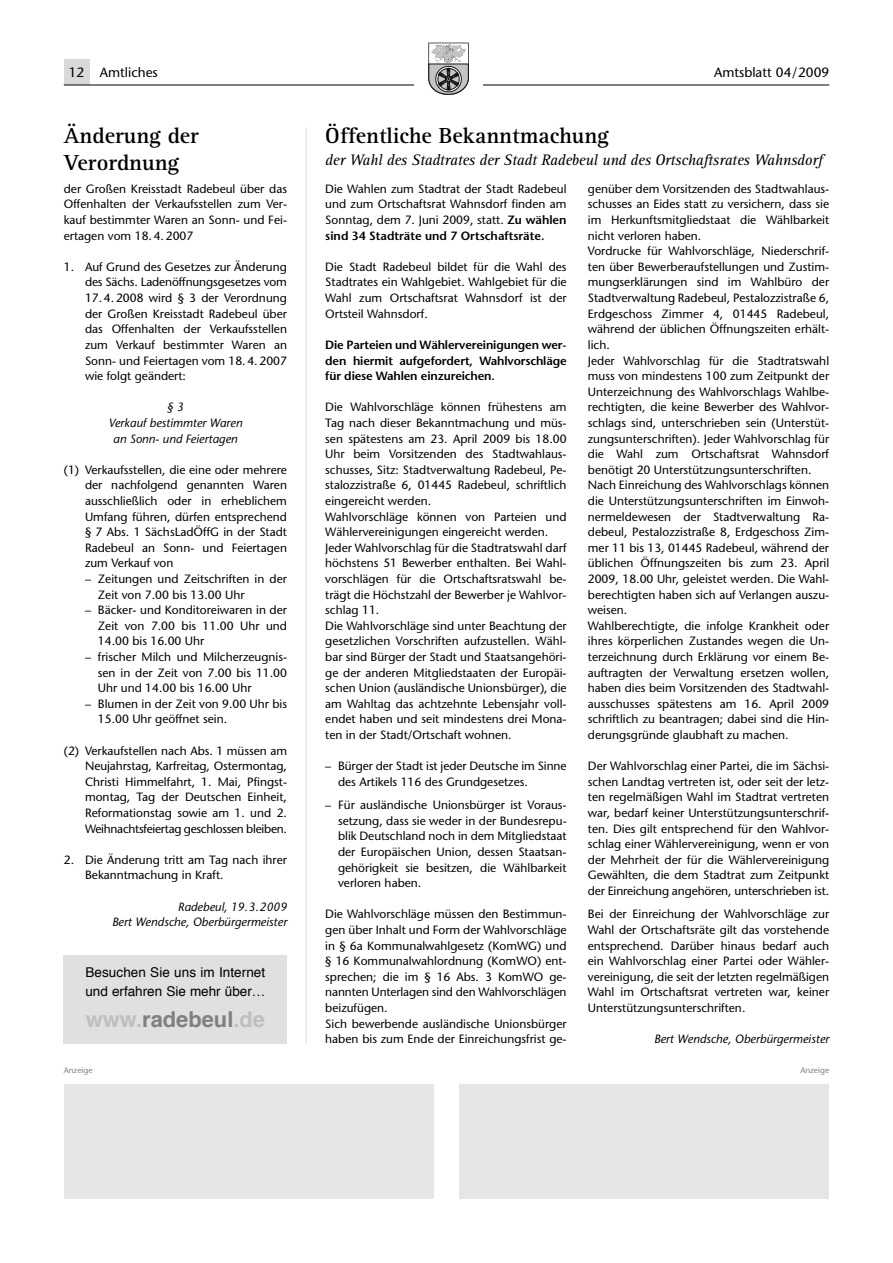
<style>
.page{position:relative;width:893px;height:1263px;background:#fff}
.page>*{position:absolute;margin:0;border:0;box-sizing:border-box;transform-origin:0 0}
.t1{font:700 22.5px/27px "Rotis Serif";color:#000}
.t2{font:700 21.9px "Helvetica";color:#808080}
.t3{font:italic 15.75px "Rotis Serif";letter-spacing:-.015em;color:#000}
.t4{font:13.5px/18.8px "Helvetica";letter-spacing:.005em;color:#000}
.t5{font:13.5px "Stone Sans";color:#000}
.t6{font:12px/15.6px "Stone Sans";color:#000;text-align:justify}
.t7{font:italic 12px/15.6px "Stone Sans";color:#000;text-align:center}
.t8{font:600 12px/15.6px "Stone Sans";letter-spacing:-.01em;color:#000;text-align:justify}
.t9{font:8.25px "Stone Sans";color:#808080}
.s1{color:#bfbfbf}
.s2{font-weight:600}
</style>
<div class="page">
<hr style="left:306px;top:128px;width:1px;height:915px;background:#d9d9d9">
<div style="left:64px;top:60px;width:25px;height:25px;background:#d9d9d9"></div>
<hr style="left:64px;top:85px;width:765px;height:1px;background:#000">
<div style="left:415px;top:38px;width:68px;height:64px;background:#fff"></div>
<svg style="left:428px;top:43px;width:41px;height:52px"></svg>
<div style="left:64px;top:955px;width:223px;height:88px;background:#e0e0e0"></div>
<div style="left:459px;top:1084px;width:370px;height:115px;background:#e6e6e6"></div>
<div style="left:64px;top:1084px;width:370px;height:115px;background:#e6e6e6"></div>
<p class="t5" style="left:69px;top:67px;width:91px">12 Amtliches</p>
<p class="t5" style="left:714px;top:67px;width:117px">Amtsblatt 04/2009</p>
<h1 class="t1" style="left:64px;top:124px;width:137px">Änderung der<br>Verordnung</h1>
<p class="t6" style="left:64px;top:182px;width:225px">der Großen Kreisstadt Radebeul über das Offenhalten der Verkaufsstellen zum Ver&shy;kauf bestimmter Waren an Sonn- und Fei&shy;ertagen vom 18.4.2007</p>
<p class="t6" style="left:64px;top:260px;width:225px;text-align:right">1. Auf Grund des Gesetzes zur Änderung des Sächs. Ladenöffnungsgesetzes vom</p>
<p class="t6" style="left:85px;top:291px;width:203px">17. 4. 2008 wird § 3 der Verordnung der Großen Kreisstadt Radebeul über das Offenhalten der Verkaufsstellen zum Verkauf bestimmter Waren an Sonn- und Feiertagen vom 18.4.2007 wie folgt geändert:</p>
<p class="t7" style="left:108px;top:401px;width:136px">§ 3<br>Verkauf bestimmter Waren an Sonn- und Feiertagen</p>
<p class="t6" style="left:85px;top:463px;width:203px;text-indent:-21px">(1) Verkaufsstellen, die eine oder mehrere der nachfolgend genannten Waren ausschließlich oder in erheblichem Umfang führen, dürfen entsprechend § 7 Abs. 1 SächsLadÖffG in der Stadt Radebeul an Sonn- und Feiertagen zum Verkauf von</p>
<p class="t6" style="left:98px;top:572px;width:191px;text-indent:-13px">– Zeitungen und Zeitschriften in der<br>Zeit von 7.00 bis 13.00 Uhr</p>
<p class="t6" style="left:98px;top:603px;width:191px;text-indent:-13px">– Bäcker- und Konditoreiwaren in der Zeit von 7.00 bis 11.00 Uhr und 14.00 bis 16.00 Uhr</p>
<p class="t6" style="left:98px;top:650px;width:191px;text-indent:-13px">– frischer Milch und Milcherzeugnis&shy;sen in der Zeit von 7.00 bis 11.00<br>Uhr und 14.00 bis 16.00 Uhr</p>
<p class="t6" style="left:98px;top:697px;width:191px;text-indent:-13px">– Blumen in der Zeit von 9.00 Uhr bis<br>15.00 Uhr geöffnet sein.</p>
<p class="t6" style="left:85px;top:744px;width:204px;text-indent:-21px">(2) Verkaufstellen nach Abs. 1 müssen am Neujahrstag, Karfreitag, Ostermontag, Christi Himmelfahrt, 1. Mai, Pfingst - montag, Tag der Deutschen Einheit, Reformationstag sowie am 1. und 2.<br>Weihnachtsfeiertag geschlossen bleiben.</p>
<p class="t6" style="left:85px;top:853px;width:203px;text-indent:-21px">2. Die Änderung tritt am Tag nach ihrer<br>Bekanntmachung in Kraft.</p>
<p class="t7" style="left:112px;top:900px;width:177px;text-align:right">Radebeul, 19.3.2009<br>Bert Wendsche, Oberbürgermeister</p>
<p class="t4" style="left:85px;top:964px;width:182px">Besuchen Sie uns im Internet und erfahren Sie mehr über…</p>
<h2 class="t2" style="left:86px;top:1010px;width:181px"><span class="s1">www.</span>radebeul<span class="s1">.de</span></h2>
<h1 class="t1" style="left:325px;top:124px;width:285px">Öffentliche Bekanntmachung</h1>
<h3 class="t3" style="left:325px;top:154px;width:499px">der Wahl des Stadtrates der Stadt Radebeul und des Ortschaftsrates Wahnsdorf</h3>
<p class="t6" style="left:325px;top:182px;width:243px">Die Wahlen zum Stadtrat der Stadt Radebeul und zum Ortschaftsrat Wahnsdorf finden am Sonntag, dem 7. Juni 2009, statt. <span class="s2">Zu wählen sind 34 Stadträte und 7 Ortschaftsräte.</span></p>
<p class="t6" style="left:325px;top:260px;width:243px">Die Stadt Radebeul bildet für die Wahl des Stadtrates ein Wahlgebiet. Wahlgebiet für die Wahl zum Ortschaftsrat Wahnsdorf ist der Ortsteil Wahnsdorf.</p>
<p class="t8" style="left:325px;top:338px;width:243px">Die Parteien und Wählervereinigungen wer&shy;den hiermit aufgefordert, Wahlvorschläge für diese Wahlen einzureichen.</p>
<p class="t6" style="left:325px;top:401px;width:243px;text-align:left">Die Wahlvorschläge können frühestens am Tag nach dieser Bekanntmachung und müs&shy;sen spätestens am 23. April 2009 bis 18.00<br>Uhr beim Vorsitzenden des Stadtwahlaus&shy;schusses, Sitz: Stadtverwaltung Radebeul, Pe&shy;stalozzistraße 6, 01445 Radebeul, schriftlich eingereicht werden.<br>Wahlvorschläge können von Parteien und Wählervereinigungen eingereicht werden.<br>Jeder Wahlvorschlag für die Stadtratswahl darf höchstens 51 Bewerber enthalten. Bei Wahl&shy;vorschlägen für die Ortschaftsratswahl be&shy;trägt die Höchstzahl der Bewerber je Wahlvor&shy;schlag 11.<br>Die Wahlvorschläge sind unter Beachtung der gesetzlichen Vorschriften aufzustellen. Wähl&shy;bar sind Bürger der Stadt und Staatsangehöri&shy;ge der anderen Mitgliedstaaten der Europäi&shy;schen Union (ausländische Unionsbürger), die am Wahltag das achtzehnte Lebensjahr voll&shy;endet haben und seit mindestens drei Mona&shy;ten in der Stadt/Ortschaft wohnen.</p>
<p class="t6" style="left:338px;top:759px;width:230px;text-indent:-13px">– Bürger der Stadt ist jeder Deutsche im Sinne des Artikels 116 des Grundgesetzes.</p>
<p class="t6" style="left:338px;top:798px;width:230px;text-indent:-13px">– Für ausländische Unionsbürger ist Voraus&shy;setzung, dass sie weder in der Bundesrepu&shy;blik Deutschland noch in dem Mitgliedstaat der Europäischen Union, dessen Staatsan&shy;gehörigkeit sie besitzen, die Wählbarkeit verloren haben.</p>
<p class="t6" style="left:325px;top:908px;width:243px;text-align:left">Die Wahlvorschläge müssen den Bestimmun&shy;gen über Inhalt und Form der Wahlvorschläge in § 6a Kommunalwahlgesetz (KomWG) und § 16 Kommunalwahlordnung (KomWO) ent&shy;sprechen; die im § 16 Abs. 3 KomWO ge&shy;nannten Unterlagen sind den Wahlvorschlägen beizufügen.<br>Sich bewerbende ausländische Unionsbürger haben bis zum Ende der Einreichungsfrist ge-</p>
<p class="t6" style="left:588px;top:182px;width:243px;text-align:left">genüber dem Vorsitzenden des Stadtwahlaus&shy;schusses an Eides statt zu versichern, dass sie im Herkunftsmitgliedstaat die Wählbarkeit nicht verloren haben.<br>Vordrucke für Wahlvorschläge, Niederschrif&shy;ten über Bewerberaufstellungen und Zustim&shy;mungserklärungen sind im Wahlbüro der Stadtverwaltung Radebeul, Pestalozzistraße 6, Erdgeschoss Zimmer 4, 01445 Radebeul, während der üblichen Öffnungszeiten erhält&shy;lich.<br>Jeder Wahlvorschlag für die Stadtratswahl muss von mindestens 100 zum Zeitpunkt der Unterzeichnung des Wahlvorschlags Wahlbe&shy;rechtigten, die keine Bewerber des Wahlvor&shy;schlags sind, unterschrieben sein (Unterstüt&shy;zungsunterschriften). Jeder Wahlvorschlag für die Wahl zum Ortschaftsrat Wahnsdorf benötigt 20 Unterstützungsunterschriften.<br>Nach Einreichung des Wahlvorschlags können die Unterstützungsunterschriften im Einwoh&shy;nermeldewesen der Stadtverwaltung Ra&shy;debeul, Pestalozzistraße 8, Erdgeschoss Zim&shy;mer 11 bis 13, 01445 Radebeul, während der üblichen Öffnungszeiten bis zum 23. April 2009, 18.00 Uhr, geleistet werden. Die Wahl&shy;berechtigten haben sich auf Verlangen auszu&shy;weisen.<br>Wahlberechtigte, die infolge Krankheit oder ihres körperlichen Zustandes wegen die Un&shy;terzeichnung durch Erklärung vor einem Be&shy;auftragten der Verwaltung ersetzen wollen, haben dies beim Vorsitzenden des Stadtwahl&shy;ausschusses spätestens am 16. April 2009 schriftlich zu beantragen; dabei sind die Hin&shy;derungsgründe glaubhaft zu machen.</p>
<p class="t6" style="left:588px;top:759px;width:243px">Der Wahlvorschlag einer Partei, die im Sächsi&shy;schen Landtag vertreten ist, oder seit der letz&shy;ten regelmäßigen Wahl im Stadtrat vertreten war, bedarf keiner Unterstützungsunterschrif&shy;ten. Dies gilt entsprechend für den Wahlvor&shy;schlag einer Wählervereinigung, wenn er von der Mehrheit der für die Wählervereinigung Gewählten, die dem Stadtrat zum Zeitpunkt der Einreichung angehören, unterschrieben ist.</p>
<p class="t6" style="left:588px;top:908px;width:243px">Bei der Einreichung der Wahlvorschläge zur Wahl der Ortschaftsräte gilt das vorstehende entsprechend. Darüber hinaus bedarf auch ein Wahlvorschlag einer Partei oder Wähler&shy;vereinigung, die seit der letzten regelmäßigen Wahl im Ortschaftsrat vertreten war, keiner Unterstützungsunterschriften.</p>
<p class="t7" style="left:654px;top:1032px;width:177px">Bert Wendsche, Oberbürgermeister</p>
<p class="t9" style="left:64px;top:1067px;width:30px">Anzeige</p>
<p class="t9" style="left:800px;top:1067px;width:30px">Anzeige</p>
</div>
